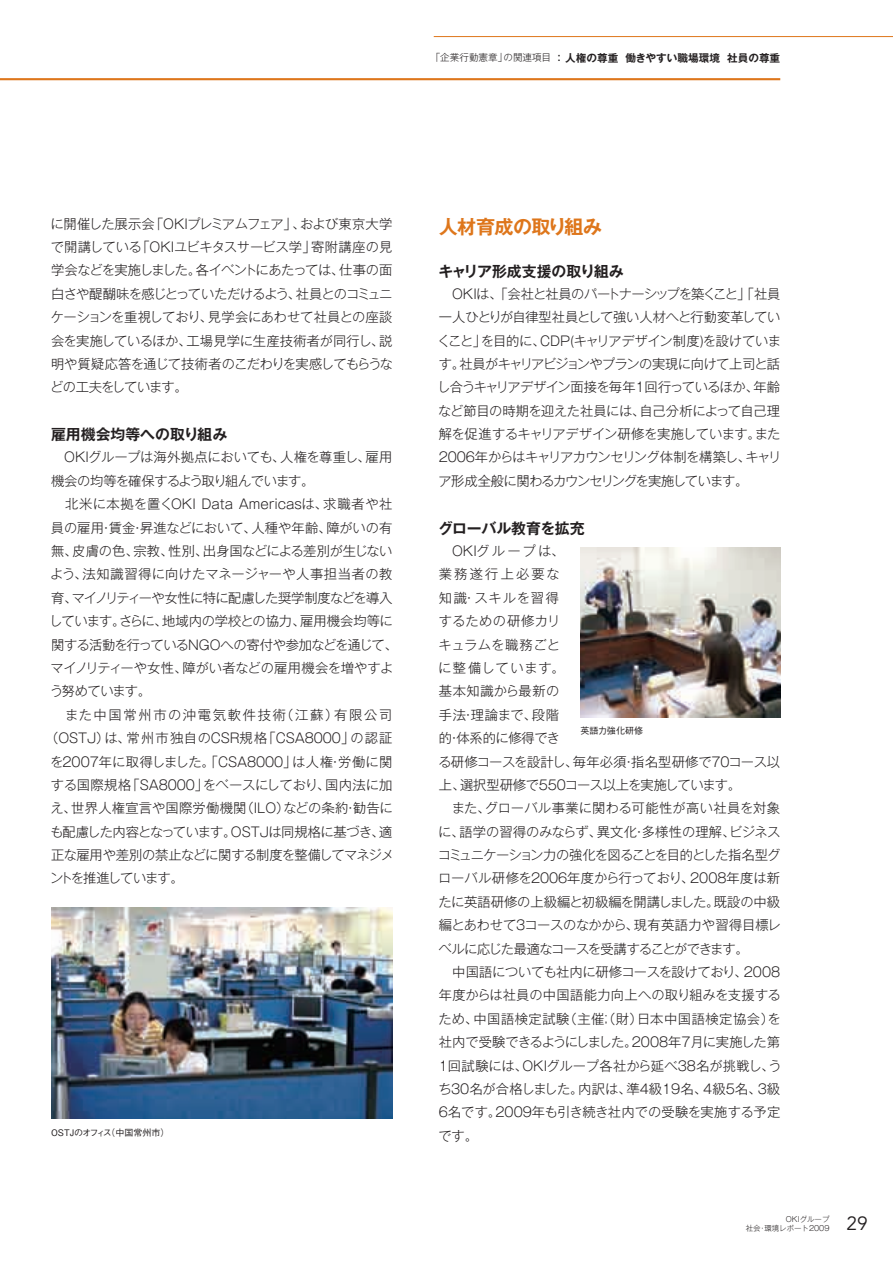
<style>
.page{position:relative;width:893px;height:1263px;background:#fff}
.page>*{position:absolute;margin:0;border:0;box-sizing:border-box;transform-origin:0 0}
.t1{font:700 19.2px "Gothic MB101 Pro De";letter-spacing:-.04em;color:#de761b}
.t2{font:19.2px "Avenir";color:#231f20}
.t3{font:700 14.85px "Gothic MB101 Pro De";color:#231f20}
.t4{font:300 13.35px/23.4px "Gothic MB101 Pro";letter-spacing:-.01em;color:#231f20;text-align:justify}
.t5{font:300 13.35px "Gothic MB101 Pro";letter-spacing:-.05em;color:#231f20}
.t6{font:300 13.35px "Gothic MB101 Pro";letter-spacing:.02em;color:#231f20}
.t7{font:300 13.35px "Gothic MB101 Pro";letter-spacing:-.035em;color:#231f20}
.t8{font:300 13.35px "Gothic MB101 Pro";letter-spacing:-.04em;color:#231f20}
.t9{font:300 13.35px "Gothic MB101 Pro";letter-spacing:.015em;color:#231f20}
.t10{font:300 13.35px "Gothic MB101 Pro";letter-spacing:.13em;color:#231f20}
.t11{font:300 13.35px "Gothic MB101 Pro";letter-spacing:-.06em;color:#231f20}
.t12{font:300 13.35px "Gothic MB101 Pro";letter-spacing:-.085em;color:#231f20}
.t13{font:300 13.35px "Gothic MB101 Pro";letter-spacing:-.065em;color:#231f20}
.t14{font:700 10.65px "Gothic MB101 Pro De";color:#231f20}
.t15{font:500 9px "Gothic BBB Pro";color:#231f20}
.t16{font:300 7.5px/9.6px "Gothic MB101 Pro";color:#231f20;text-align:right}
.s1{font-family:"Gothic MB101 Pro";font-weight:300;font-size:9.6px}
.s2{font-family:"Gothic MB101 Pro";font-weight:500}
</style>
<div class="page">
<hr style="left:0;top:78px;width:780px;height:2px;background:#de761b">
<hr style="left:434px;top:36px;width:459px;height:1px;background:#de761b">
<img style="left:51px;top:907px;width:341px;height:211px">
<img style="left:580px;top:547px;width:200px;height:170px">
<p class="t14" style="left:431px;top:49px;width:351px"><span class="s1">「企業行動憲章」の関連項目</span> <span class="s2">：</span> 人権の尊重 働きやすい職場環境 社員の尊重</p>
<p class="t4" style="left:50px;top:210px;width:345px">に開催した展示会「OKIプレミアムフェア」、および東京大学で開講している「OKIユビキタスサービス学」寄附講座の見学会などを実施しました。各イベントにあたっては、仕事の面白さや醍醐味を感じとっていただけるよう、社員とのコミュニケーションを重視しており、見学会にあわせて社員との座談会を実施しているほか、工場見学に生産技術者が同行し、説明や質疑応答を通じて技術者のこだわりを実感してもらうなどの工夫をしています。</p>
<p class="t3" style="left:51px;top:422px;width:178px">雇用機会均等への取り組み</p>
<p class="t4" style="left:51px;top:444px;width:343px">　OKIグループは海外拠点においても、人権を尊重し、雇用</p>
<p class="t11" style="left:51px;top:470px;width:265px">機会の均等を確保するよう取り組んでいます。</p>
<p class="t4" style="left:51px;top:491px;width:343px">　北米に本拠を置くOKI Data Americasは、求職者や社</p>
<p class="t4" style="left:51px;top:514px;width:343px">員の雇用・賃金・昇進などにおいて、人種や年齢、障がいの有</p>
<p class="t4" style="left:51px;top:537px;width:343px">無、皮膚の色、宗教、性別、出身国などによる差別が生じない</p>
<p class="t9" style="left:50px;top:563px;width:344px">よう、法知識習得に向けたマネージャーや人事担当者の教</p>
<p class="t5" style="left:51px;top:587px;width:343px">育、マイノリティーや女性に特に配慮した奨学制度などを導入</p>
<p class="t4" style="left:49px;top:607px;width:345px">しています。さらに、地域内の学校との協力、雇用機会均等に</p>
<p class="t5" style="left:51px;top:633px;width:348px">関する活動を行っているNGOへの寄付や参加などを通じて、</p>
<p class="t4" style="left:51px;top:654px;width:344px">マイノリティーや女性、障がい者などの雇用機会を増やすよ</p>
<p class="t13" style="left:50px;top:680px;width:102px">う努めています。</p>
<p class="t10" style="left:51px;top:703px;width:343px">　また中国常州市の沖電気軟件技術（江蘇）有限公司</p>
<p class="t4" style="left:45px;top:724px;width:349px">（OSTJ）は、常州市独自のCSR規格「CSA8000」の認証</p>
<p class="t4" style="left:50px;top:748px;width:344px">を2007年に取得しました。「CSA8000」は人権・労働に関</p>
<p class="t4" style="left:51px;top:771px;width:343px">する国際規格「SA8000」をベースにしており、国内法に加</p>
<p class="t6" style="left:50px;top:797px;width:344px">え、世界人権宣言や国際労働機関（ILO）などの条約・勧告に</p>
<p class="t7" style="left:50px;top:820px;width:344px">も配慮した内容となっています。OSTJは同規格に基づき、適</p>
<p class="t8" style="left:51px;top:844px;width:345px">正な雇用や差別の禁止などに関する制度を整備してマネジメ</p>
<p class="t12" style="left:50px;top:867px;width:135px">ントを推進しています。</p>
<p class="t15" style="left:51px;top:1126px;width:120px">OSTJのオフィス（中国常州市）</p>
<h1 class="t1" style="left:439px;top:210px;width:164px">人材育成の取り組み</h1>
<p class="t3" style="left:438px;top:259px;width:187px">キャリア形成支援の取り組み</p>
<p class="t4" style="left:437px;top:280px;width:346px">　OKIは、「会社と社員のパートナーシップを築くこと」「社員一人ひとりが自律型社員として強い人材へと行動変革していくこと」を目的に、CDP(キャリアデザイン制度)を設けています。社員がキャリアビジョンやプランの実現に向けて上司と話し合うキャリアデザイン面接を毎年1回行っているほか、年齢など節目の時期を迎えた社員には、自己分析によって自己理解を促進するキャリアデザイン研修を実施しています。また2006年からはキャリアカウンセリング体制を構築し、キャリア形成全般に関わるカウンセリングを実施しています。</p>
<p class="t3" style="left:438px;top:516px;width:148px">グローバル教育を拡充</p>
<p class="t4" style="left:438px;top:537px;width:345px;text-align:left">　OKIグループは、<br>業務遂行上必要な<br>知識・スキルを習得<br>するための研修カリ<br>キュラムを職務ごと<br>に整備しています。<br>基本知識から最新の<br>手法・理論まで、段階<br>的・体系的に修得でき<br>る研修コースを設計し、毎年必須・指名型研修で70コース以上、選択型研修で550コース以上を実施しています。<br>　また、グローバル事業に関わる可能性が高い社員を対象に、語学の習得のみならず、異文化・多様性の理解、ビジネスコミュニケーション力の強化を図ることを目的とした指名型グローバル研修を2006年度から行っており、2008年度は新たに英語研修の上級編と初級編を開講しました。既設の中級編とあわせて3コースのなかから、現有英語力や習得目標レベルに応じた最適なコースを受講することができます。<br>　中国語についても社内に研修コースを設けており、2008年度からは社員の中国語能力向上への取り組みを支援するため、中国語検定試験（主催；（財）日本中国語検定協会）を社内で受験できるようにしました。2008年7月に実施した第<br>1回試験には、OKIグループ各社から延べ38名が挑戦し、うち30名が合格しました。内訳は、準4級19名、4級5名、3級<br>6名です。2009年も引き続き社内での受験を実施する予定です。</p>
<p class="t15" style="left:580px;top:723px;width:64px">英語力強化研修</p>
<p class="t16" style="left:746px;top:1213px;width:85px">OKIグループ<br>社会・環境レポート2009</p>
<h1 class="t2" style="left:847px;top:1213px;width:11px">29</h1>
</div>
